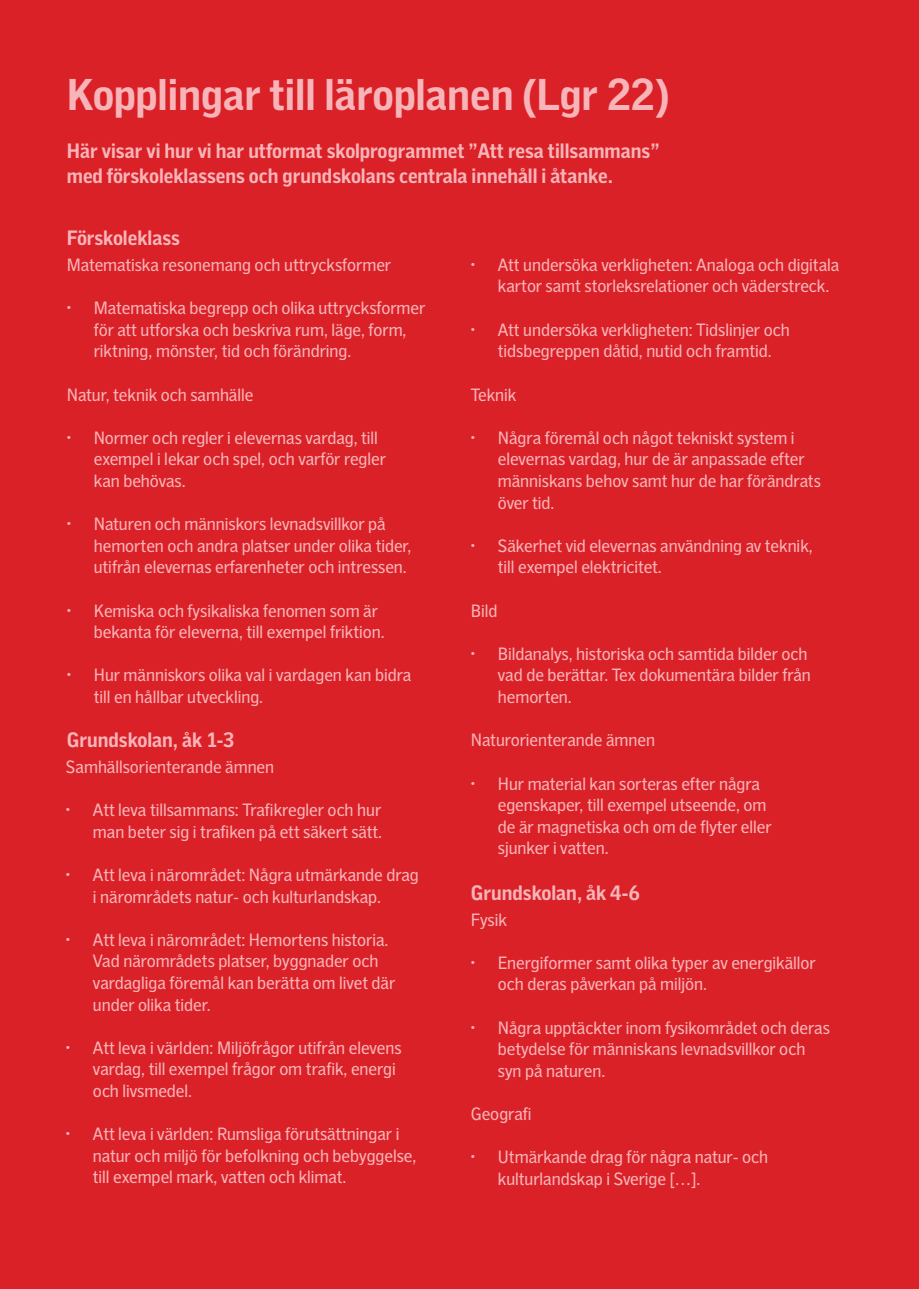
<style>
.page{position:relative;width:919px;height:1289px;background:#fff}
.page>*{position:absolute;margin:0;border:0;box-sizing:border-box;transform-origin:0 0}
.t1{font:700 45px "SL Gothic Text 2";color:#f8b5b9}
.t2{font:700 21px/25.2px "SL Gothic Text 2";color:#f8b5b9}
.t3{font:18px/21.6px "SL Gothic Text 2";color:#f8b5b9}
</style>
<div class="page">
<div style="left:0;top:0;width:918px;height:1288px;background:#da2128"></div>
<h1 class="t1" style="left:67px;top:70px;width:604px">Kopplingar till läroplanen (Lgr 22)</h1>
<p class="t2" style="left:67px;top:138px;width:594px">Här visar vi hur vi har utformat skolprogrammet ”Att resa tillsammans” med förskoleklassens och grundskolans centrala innehåll i åtanke.</p>
<p class="t2" style="left:67px;top:225px;width:114px">Förskoleklass</p>
<p class="t3" style="left:67px;top:254px;width:326px">Matematiska resonemang och uttrycksformer</p>
<p class="t3" style="left:94px;top:297px;width:333px;text-indent:-27px">• Matematiska begrepp och olika uttrycksformer för att utforska och beskriva rum, läge, form, riktning, mönster, tid och förändring.</p>
<p class="t3" style="left:67px;top:384px;width:188px">Natur, teknik och samhälle</p>
<p class="t3" style="left:94px;top:427px;width:293px;text-indent:-27px">• Normer och regler i elevernas vardag, till exempel i lekar och spel, och varför regler kan behövas.</p>
<p class="t3" style="left:94px;top:513px;width:319px;text-indent:-27px">• Naturen och människors levnadsvillkor på hemorten och andra platser under olika tider, utifrån elevernas erfarenheter och intressen.</p>
<p class="t3" style="left:94px;top:600px;width:292px;text-indent:-27px">• Kemiska och fysikaliska fenomen som är bekanta för eleverna, till exempel friktion.</p>
<p class="t3" style="left:94px;top:664px;width:319px;text-indent:-27px">• Hur människors olika val i vardagen kan bidra till en hållbar utveckling.</p>
<p class="t2" style="left:67px;top:727px;width:169px">Grundskolan, åk 1-3</p>
<p class="t3" style="left:66px;top:756px;width:210px">Samhällsorienterande ämnen</p>
<p class="t3" style="left:66px;top:799px;width:317px;text-align:right">• Att leva tillsammans: Trafikregler och hur man beter sig i trafiken på ett säkert sätt.</p>
<p class="t3" style="left:66px;top:864px;width:354px;text-align:center">• Att leva i närområdet: Några utmärkande drag i närområdets natur- och kulturlandskap.</p>
<p class="t3" style="left:93px;top:929px;width:304px;text-indent:-27px">• Att leva i närområdet: Hemortens historia.<br>Vad närområdets platser, byggnader och vardagliga föremål kan berätta om livet där under olika tider.</p>
<p class="t3" style="left:93px;top:1037px;width:310px;text-indent:-27px">• Att leva i världen: Miljöfrågor utifrån elevens vardag, till exempel frågor om trafik, energi och livsmedel.</p>
<p class="t3" style="left:93px;top:1123px;width:325px;text-indent:-27px">• Att leva i världen: Rumsliga förutsättningar i natur och miljö för befolkning och bebyggelse, till exempel mark, vatten och klimat.</p>
<p class="t3" style="left:498px;top:254px;width:343px;text-indent:-27px">• Att undersöka verkligheten: Analoga och digitala kartor samt storleksrelationer och väderstreck.</p>
<p class="t3" style="left:471px;top:319px;width:320px;text-align:center">• Att undersöka verkligheten: Tidslinjer och tidsbegreppen dåtid, nutid och framtid.</p>
<p class="t3" style="left:471px;top:384px;width:47px">Teknik</p>
<p class="t3" style="left:498px;top:427px;width:324px;text-indent:-27px">• Några föremål och något tekniskt system i elevernas vardag, hur de är anpassade efter människans behov samt hur de har förändrats över tid.</p>
<p class="t3" style="left:498px;top:535px;width:316px;text-indent:-27px">• Säkerhet vid elevernas användning av teknik, till exempel elektricitet.</p>
<p class="t3" style="left:471px;top:600px;width:28px">Bild</p>
<p class="t3" style="left:498px;top:643px;width:314px;text-indent:-27px">• Bildanalys, historiska och samtida bilder och vad de berättar. Tex dokumentära bilder från hemorten.</p>
<p class="t3" style="left:471px;top:729px;width:186px">Naturorienterande ämnen</p>
<p class="t3" style="left:498px;top:772px;width:275px;text-indent:-27px">• Hur material kan sorteras efter några egenskaper, till exempel utseende, om de är magnetiska och om de flyter eller sjunker i vatten.</p>
<p class="t2" style="left:471px;top:880px;width:171px">Grundskolan, åk 4-6</p>
<p class="t3" style="left:471px;top:909px;width:38px">Fysik</p>
<p class="t3" style="left:498px;top:952px;width:319px;text-indent:-27px">• Energiformer samt olika typer av energikällor och deras påverkan på miljön.</p>
<p class="t3" style="left:498px;top:1017px;width:333px;text-indent:-27px">• Några upptäckter inom fysikområdet och deras betydelse för människans levnadsvillkor och syn på naturen.</p>
<p class="t3" style="left:471px;top:1103px;width:62px">Geografi</p>
<p class="t3" style="left:498px;top:1146px;width:272px;text-indent:-27px">• Utmärkande drag för några natur- och kulturlandskap i Sverige […].</p>
</div>
